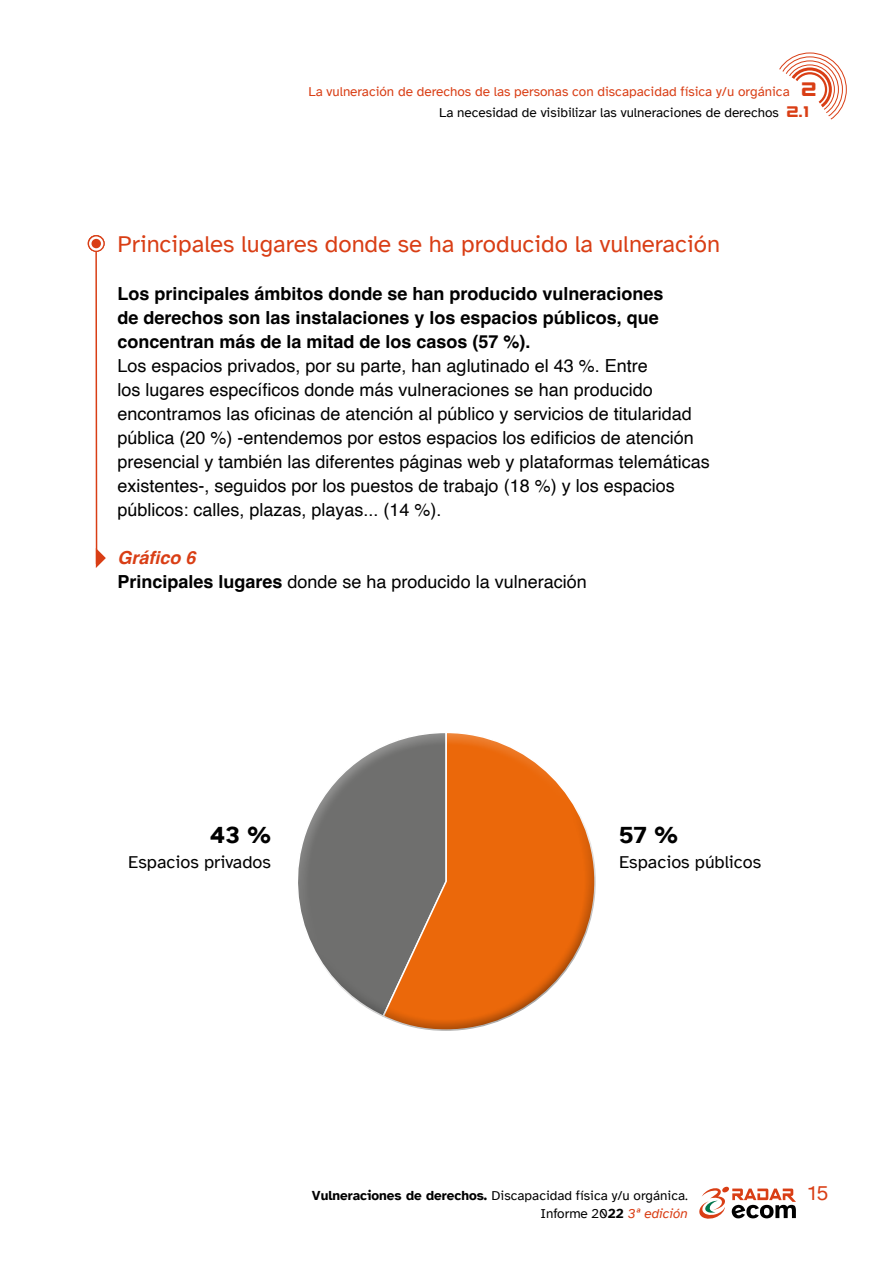
<style>
.page{position:relative;width:893px;height:1263px;background:#fff}
.page>*{position:absolute;margin:0;border:0;box-sizing:border-box;transform-origin:0 0}
.t1{font:24px "Atkinson Hyperlegible";color:#d93e15}
.t2{font:700 24px "Atkinson Hyperlegible";color:#000}
.t3{font:21px "Atkinson Hyperlegible";color:#d93e15}
.t4{font:18px/24px "Helvetica";color:#000}
.t5{font:18px "Atkinson Hyperlegible";color:#000}
.t6{font:italic 700 18px "Helvetica";color:#d93e15}
.t7{font:13.5px "Atkinson Hyperlegible";color:#000}
.t8{font:13.5px "Atkinson Hyperlegible";color:#d93e15}
.s1{font-family:"Strike Fighter";font-size:21px}
.s2{font-family:"Strike Fighter";font-size:16.5px;color:#d93e15}
.s3{font-weight:700}
.s4{font-style:italic;color:#d93e15}
</style>
<div class="page">
<svg style="left:779px;top:60px;width:61px;height:60px"></svg>
<svg style="left:699px;top:1186px;width:97px;height:33px"></svg>
<div style="left:284px;top:719px;width:297px;height:237px;background:#fff;opacity:.75"></div>
<div style="left:309px;top:799px;width:299px;height:232px;background:#000;opacity:.75"></div>
<hr style="left:95px;top:238px;width:2px;height:326px;background:#d93e15">
<svg style="left:96px;top:548px;width:10px;height:20px"></svg>
<div style="left:88px;top:235px;width:17px;height:17px;border:2px solid #d93e15;border-radius:50%"></div>
<svg style="left:88px;top:236px;width:16px;height:15px"></svg>
<div style="left:88px;top:235px;width:17px;height:17px;border:1px solid #d93e15;border-radius:50%"></div>
<div style="left:91px;top:239px;width:10px;height:9px;background:#d93e15;border-radius:50%"></div>
<p class="t8" style="left:308px;top:84px;width:510px">La vulneración de derechos de las personas con discapacidad física y/u orgánica <span class="s1">2</span></p>
<p class="t7" style="left:439px;top:105px;width:371px">La necesidad de visibilizar las vulneraciones de derechos <span class="s2">2.1</span></p>
<p class="t1" style="left:117px;top:231px;width:604px">Principales lugares donde se ha producido la vulneración</p>
<p class="t4" style="left:117px;top:282px;width:594px"><span class="s3">Los principales ámbitos donde se han producido vulneraciones<br>de derechos son las instalaciones y los espacios públicos, que concentran más de la mitad de los casos (57 %).<br></span>Los espacios privados, por su parte, han aglutinado el 43 %. Entre<br>los lugares específicos donde más vulneraciones se han producido encontramos las oficinas de atención al público y servicios de titularidad pública (20 %) -entendemos por estos espacios los edificios de atención presencial y también las diferentes páginas web y plataformas telemáticas existentes-, seguidos por los puestos de trabajo (18 %) y los espacios públicos: calles, plazas, playas... (14 %).</p>
<p class="t6" style="left:117px;top:547px;width:80px">Gráfico 6</p>
<p class="t4" style="left:117px;top:570px;width:471px"><span class="s3">Principales lugares</span> donde se ha producido la vulneración</p>
<p class="t2" style="left:210px;top:821px;width:62px">43 %</p>
<p class="t5" style="left:128px;top:852px;width:144px">Espacios privados</p>
<p class="t2" style="left:619px;top:821px;width:60px">57 %</p>
<p class="t5" style="left:619px;top:852px;width:144px">Espacios públicos</p>
<p class="t7" style="left:312px;top:1188px;width:378px"><span class="s3">Vulneraciones de derechos.</span> Discapacidad física y/u orgánica.</p>
<p class="t3" style="left:808px;top:1181px;width:22px">15</p>
<p class="t7" style="left:540px;top:1206px;width:149px">Informe 20<span class="s3">22</span> <span class="s4">3ª edición</span></p>
</div>
